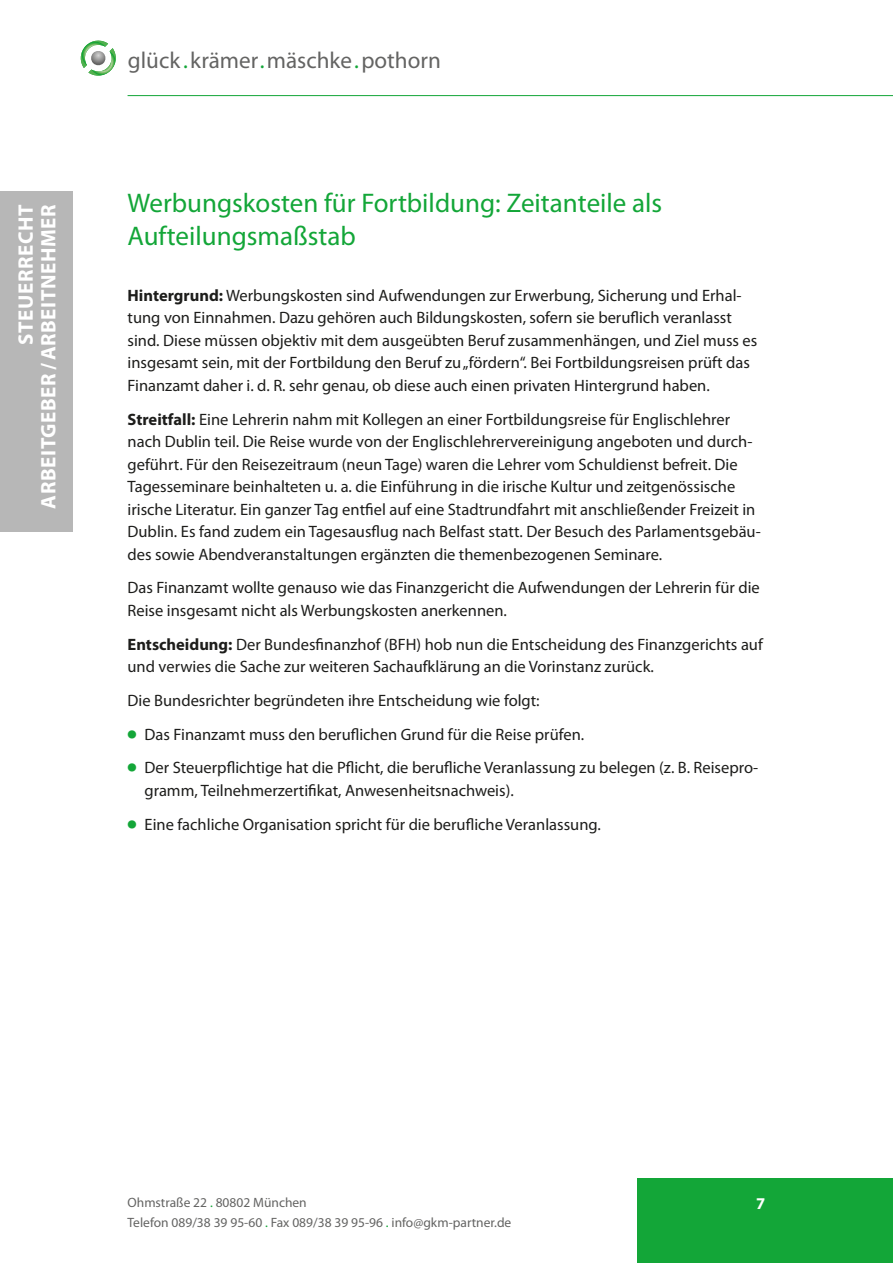
<style>
.page{position:relative;width:893px;height:1263px;background:#fff}
.page>*{position:absolute;margin:0;border:0;box-sizing:border-box;transform-origin:0 0}
.t1{font:27px/33px "Myriad Pro";color:#13a638}
.t2{font:23.1px "Myriad Pro";color:#646463}
.t3{font:700 21px/22.5px "Myriad Pro";letter-spacing:.03em;color:#fff;text-align:right}
.t4{font:16.5px/22.5px "Myriad Pro";color:#1d1d1b}
.t5{font:700 16.5px "Myriad Pro";color:#fff}
.t6{font:13.5px/19.5px "Myriad Pro";color:#646463}
.s1{color:#13a638}
.s2{font-weight:700}
.s3{font-family:"Universal Newswith Comm Pi";color:#13a638}
</style>
<div class="page">
<div style="left:638px;top:1178px;width:255px;height:85px;background:#13a638"></div>
<svg style="left:81px;top:41px;width:35px;height:35px"></svg>
<hr style="left:128px;top:95px;width:765px;height:1px;background:#13a638">
<div style="left:0;top:191px;width:73px;height:340px;background:#b7b7b7"></div>
<p class="t3" style="left:17px;top:508px;width:306px;rotate:-90deg">STEUERRECHT<br>ARBEITGEBER / ARBEITNEHMER</p>
<h2 class="t2" style="left:128px;top:52px;width:314px">glück <span class="s1">.</span>krämer<span class="s1">.</span>mäschke<span class="s1">.</span>pothorn</h2>
<h1 class="t1" style="left:128px;top:189px;width:536px">Werbungskosten für Fortbildung: Zeitanteile als<br>Aufteilungsmaßstab</h1>
<p class="t4" style="left:128px;top:286px;width:631px"><span class="s2">Hintergrund:</span> Werbungskosten sind Aufwendungen zur Erwerbung, Sicherung und Erhal&shy;tung von Einnahmen. Dazu gehören auch Bildungskosten, sofern sie beruflich veranlasst sind. Diese müssen objektiv mit dem ausgeübten Beruf zusammenhängen, und Ziel muss es insgesamt sein, mit der Fortbildung den Beruf zu „fördern“. Bei Fortbildungsreisen prüft das Finanzamt daher i. d. R. sehr genau, ob diese auch einen privaten Hintergrund haben.</p>
<p class="t4" style="left:128px;top:410px;width:635px"><span class="s2">Streitfall:</span> Eine Lehrerin nahm mit Kollegen an einer Fortbildungsreise für Englischlehrer nach Dublin teil. Die Reise wurde von der Englischlehrervereinigung angeboten und durch&shy;geführt. Für den Reisezeitraum (neun Tage) waren die Lehrer vom Schuldienst befreit. Die Tagesseminare beinhalteten u. a. die Einführung in die irische Kultur und zeitgenössische irische Literatur. Ein ganzer Tag entfiel auf eine Stadtrundfahrt mit anschließender Freizeit in Dublin. Es fand zudem ein Tagesausflug nach Belfast statt. Der Besuch des Parlamentsgebäu&shy;des sowie Abendveranstaltungen ergänzten die themenbezogenen Seminare.</p>
<p class="t4" style="left:128px;top:578px;width:634px">Das Finanzamt wollte genauso wie das Finanzgericht die Aufwendungen der Lehrerin für die<br>Reise insgesamt nicht als Werbungskosten anerkennen.</p>
<p class="t4" style="left:128px;top:635px;width:637px"><span class="s2">Entscheidung:</span> Der Bundesfinanzhof (BFH) hob nun die Entscheidung des Finanzgerichts auf und verwies die Sache zur weiteren Sachaufklärung an die Vorinstanz zurück.</p>
<p class="t4" style="left:128px;top:691px;width:414px">Die Bundesrichter begründeten ihre Entscheidung wie folgt:</p>
<p class="t4" style="left:128px;top:725px;width:458px"><span class="s3">●</span> Das Finanzamt muss den beruflichen Grund für die Reise prüfen.</p>
<p class="t4" style="left:145px;top:758px;width:615px;text-indent:-17px"><span class="s3">●</span> Der Steuerpflichtige hat die Pflicht, die berufliche Veranlassung zu belegen (z. B. Reisepro&shy;gramm, Teilnehmerzertifikat, Anwesenheitsnachweis).</p>
<p class="t4" style="left:128px;top:815px;width:475px"><span class="s3">●</span> Eine fachliche Organisation spricht für die berufliche Veranlassung.</p>
<p class="t6" style="left:128px;top:1194px;width:385px">Ohmstraße 22 <span class="s1">.</span> 80802 München<br>Telefon 089/38 39 95-60 <span class="s1">.</span> Fax 089/38 39 95-96 <span class="s1">.</span> info@gkm-partner.de</p>
<p class="t5" style="left:756px;top:1198px;width:11px">7</p>
</div>
